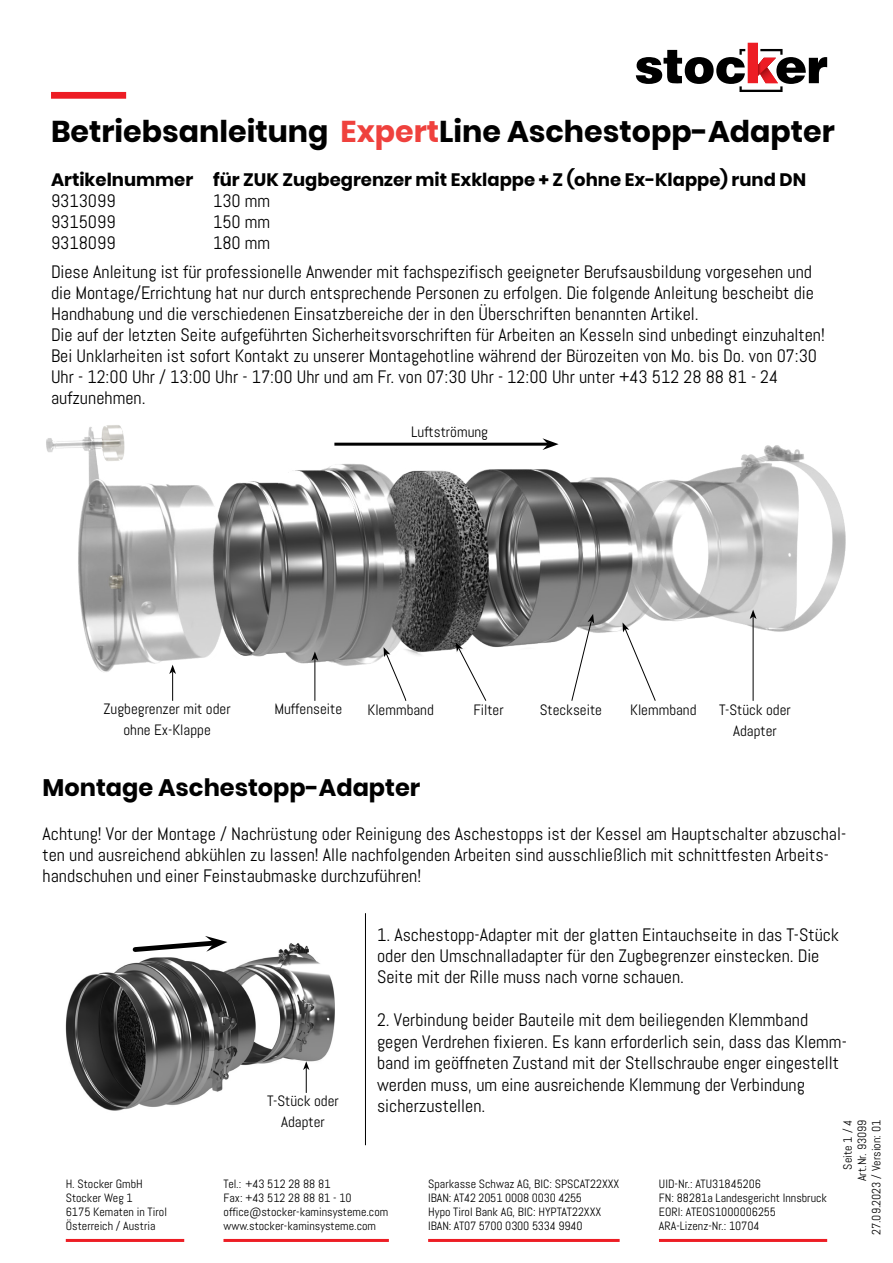
<style>
.page{position:relative;width:893px;height:1263px;background:#fff}
.page>*{position:absolute;margin:0;border:0;box-sizing:border-box;transform-origin:0 0}
.t1{font:700 30px "Poppins";color:#000}
.t2{font:700 24px "Poppins";color:#000}
.t3{font:18px/21px "Abel";color:#000}
.t4{font:700 18px "Poppins";color:#000}
.t5{font:15px/21px "Abel";color:#000;text-align:center}
.t6{font:12px/14px "Abel";color:#000}
.s1{color:#ef413d}
</style>
<div class="page">
<svg style="left:636px;top:43px;width:191px;height:49px"></svg>
<hr style="left:66px;top:1239px;width:118px;height:3px;background:#ed1d24">
<hr style="left:223px;top:1239px;width:166px;height:3px;background:#ed1d24">
<hr style="left:428px;top:1239px;width:192px;height:3px;background:#ed1d24">
<hr style="left:659px;top:1239px;width:168px;height:3px;background:#ed1d24">
<div style="left:51px;top:92px;width:75px;height:7px;background:#ed1d24"></div>
<hr style="left:365px;top:913px;width:1px;height:232px;background:#000">
<img style="left:46px;top:425px;width:800px;height:267px">
<svg style="left:169px;top:665px;width:7px;height:36px"></svg>
<hr style="left:315px;top:658px;width:1px;height:43px;background:#000">
<svg style="left:311px;top:651px;width:7px;height:10px"></svg>
<hr style="left:753px;top:617px;width:1px;height:84px;background:#000">
<svg style="left:750px;top:610px;width:6px;height:9px"></svg>
<svg style="left:384px;top:647px;width:22px;height:54px"></svg>
<svg style="left:456px;top:642px;width:31px;height:59px"></svg>
<svg style="left:571px;top:614px;width:23px;height:87px"></svg>
<svg style="left:622px;top:622px;width:34px;height:79px"></svg>
<hr style="left:334px;top:443px;width:214px;height:3px;background:#000">
<svg style="left:542px;top:438px;width:17px;height:12px"></svg>
<img style="left:65px;top:943px;width:270px;height:168px">
<svg style="left:130px;top:936px;width:97px;height:19px"></svg>
<div style="left:257px;top:1083px;width:92px;height:61px;background:#fff"></div>
<svg style="left:303px;top:1061px;width:6px;height:32px"></svg>
<h1 class="t1" style="left:51px;top:114px;width:785px">Betriebsanleitung <span class="s1">Expert</span>Line Aschestopp-Adapter</h1>
<p class="t4" style="left:51px;top:169px;width:757px">Artikelnummer für ZUK Zugbegrenzer mit Exklappe + Z (ohne Ex-Klappe) rund DN</p>
<p class="t3" style="left:51px;top:190px;width:66px">9313099</p>
<p class="t3" style="left:213px;top:190px;width:59px">130 mm</p>
<p class="t3" style="left:51px;top:211px;width:66px">9315099</p>
<p class="t3" style="left:213px;top:211px;width:59px">150 mm</p>
<p class="t3" style="left:51px;top:232px;width:66px">9318099</p>
<p class="t3" style="left:213px;top:232px;width:59px">180 mm</p>
<p class="t3" style="left:51px;top:261px;width:775px">Diese Anleitung ist für professionelle Anwender mit fachspezifisch geeigneter Berufsausbildung vorgesehen und die Montage/Errichtung hat nur durch entsprechende Personen zu erfolgen. Die folgende Anleitung bescheibt die Handhabung und die verschiedenen Einsatzbereiche der in den Überschriften benannten Artikel.<br>Die auf der letzten Seite aufgeführten Sicherheitsvorschriften für Arbeiten an Kesseln sind unbedingt einzuhalten!<br>Bei Unklarheiten ist sofort Kontakt zu unserer Montagehotline während der Bürozeiten von Mo. bis Do. von 07:30<br>Uhr - 12:00 Uhr / 13:00 Uhr - 17:00 Uhr und am Fr. von 07:30 Uhr - 12:00 Uhr unter +43 512 28 88 81 - 24 aufzunehmen.</p>
<p class="t5" style="left:411px;top:421px;width:78px">Luftströmung</p>
<p class="t5" style="left:104px;top:699px;width:129px">Zugbegrenzer mit oder</p>
<p class="t5" style="left:274px;top:699px;width:69px">Muffenseite</p>
<p class="t5" style="left:123px;top:720px;width:89px">ohne Ex-Klappe</p>
<p class="t5" style="left:368px;top:699px;width:68px">Klemmband</p>
<p class="t5" style="left:473px;top:699px;width:32px">Filter</p>
<p class="t5" style="left:540px;top:699px;width:64px">Steckseite</p>
<p class="t5" style="left:630px;top:699px;width:68px">Klemmband</p>
<p class="t5" style="left:719px;top:699px;width:73px">T-Stück oder<br>Adapter</p>
<h2 class="t2" style="left:43px;top:774px;width:379px">Montage Aschestopp-Adapter</h2>
<p class="t3" style="left:43px;top:823px;width:805px">Achtung! Vor der Montage / Nachrüstung oder Reinigung des Aschestopps ist der Kessel am Hauptschalter abzuschal&shy;ten und ausreichend abkühlen zu lassen! Alle nachfolgenden Arbeiten sind ausschließlich mit schnittfesten Arbeits&shy;handschuhen und einer Feinstaubmaske durchzuführen!</p>
<p class="t3" style="left:377px;top:925px;width:463px">1. Aschestopp-Adapter mit der glatten Eintauchseite in das T-Stück oder den Umschnalladapter für den Zugbegrenzer einstecken. Die<br>Seite mit der Rille muss nach vorne schauen.</p>
<p class="t3" style="left:377px;top:1009px;width:471px;line-height:21.6px">2. Verbindung beider Bauteile mit dem beiliegenden Klemmband gegen Verdrehen fixieren. Es kann erforderlich sein, dass das Klemm&shy;band im geöffneten Zustand mit der Stellschraube enger eingestellt werden muss, um eine ausreichende Klemmung der Verbindung sicherzustellen.</p>
<p class="t5" style="left:267px;top:1090px;width:73px">T-Stück oder<br>Adapter</p>
<p class="t6" style="left:840px;top:1235px;width:117px;line-height:14.4px;text-align:right;rotate:-90deg">Seite 1 / 4<br>Art.Nr. 93099<br>27.09.2023 / Version: 01</p>
<p class="t6" style="left:66px;top:1177px;width:103px">H. Stocker GmbH<br>Stocker Weg 1<br>6175 Kematen in Tirol<br>Österreich / Austria</p>
<p class="t6" style="left:224px;top:1177px;width:166px">Tel.: +43 512 28 88 81<br>Fax: +43 512 28 88 81 - 10 office@stocker-kaminsysteme.com www.stocker-kaminsysteme.com</p>
<p class="t6" style="left:428px;top:1177px;width:193px">Sparkasse Schwaz AG, BIC: SPSCAT22XXX IBAN: AT42 2051 0008 0030 4255<br>Hypo Tirol Bank AG, BIC: HYPTAT22XXX IBAN: AT07 5700 0300 5334 9940</p>
<p class="t6" style="left:659px;top:1177px;width:170px">UID-Nr.: ATU31845206<br>FN: 88281a Landesgericht Innsbruck<br>EORI: ATEOS1000006255<br>ARA-Lizenz-Nr.: 10704</p>
</div>
